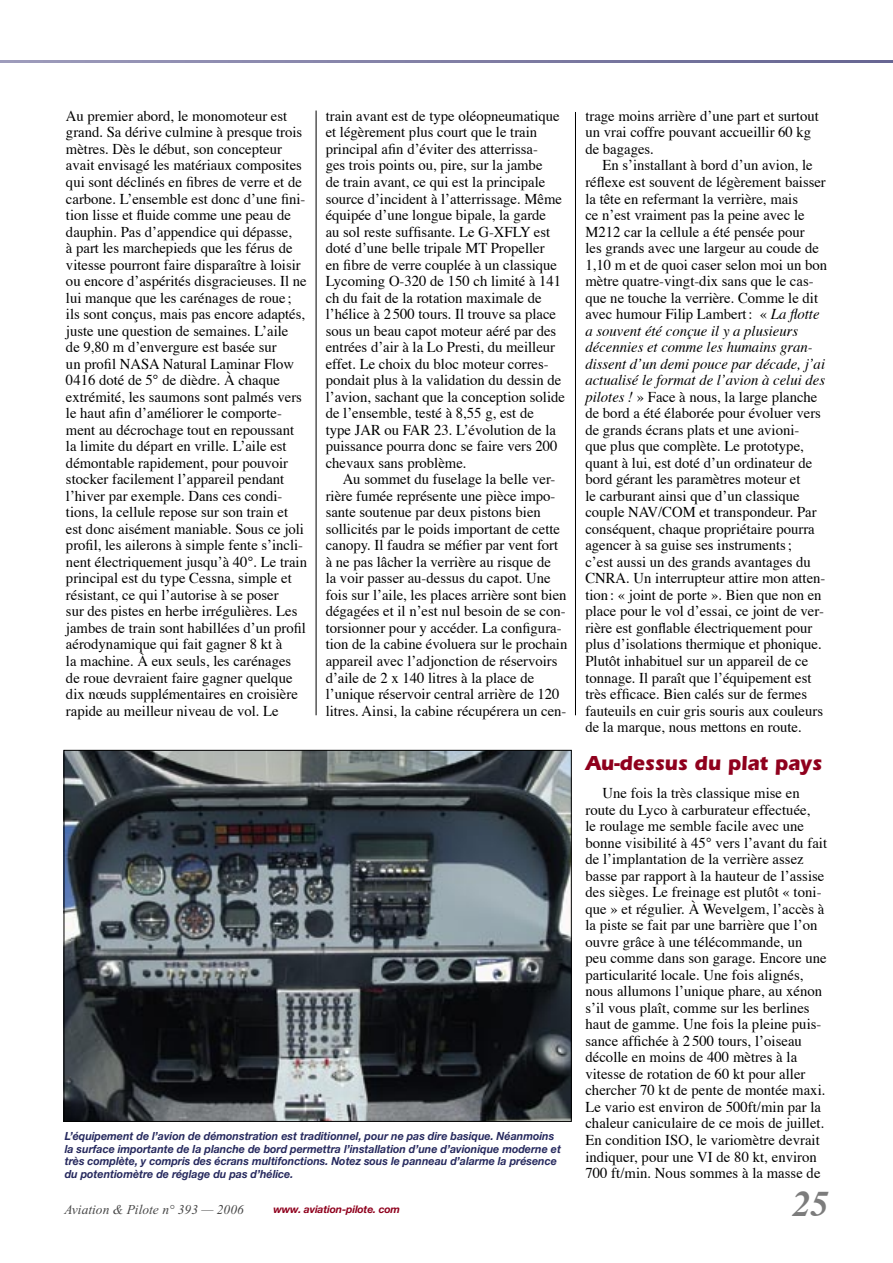
<style>
.page{position:relative;width:893px;height:1263px;background:#fff}
.page>*{position:absolute;margin:0;border:0;box-sizing:border-box;transform-origin:0 0}
.t1{font:italic 700 36px "Times";color:#7c7c7c}
._6_INTER_ARTICLE{font:700 21px "Itc Eras";color:#8f001d;scale:.95 1}
._5_TXT_ARTICLE{font:15px/16.5px "Times";color:#000}
.t2{font:italic 13.5px "Times New Roman";color:#484848}
.Légende_F2{font:italic 700 11.25px/12.8px "Helvetica Neue";color:#26295e;scale:.95 1}
.t3{font:italic 700 10.5px "Helvetica Neue";letter-spacing:-.015em;color:#8f001d}
.s1{font-style:italic}
</style>
<div class="page">
<svg style="left:0;top:61px;width:893px;height:2px;background:#817fa6"></svg>
<img style="left:66px;top:752px;width:503px;height:367px">
<hr style="left:316px;top:111px;width:1px;height:604px;background:#000">
<hr style="left:575px;top:112px;width:1px;height:603px;background:#000">
<p class="_5_TXT_ARTICLE" style="left:66px;top:109px;width:243px">Au premier abord, le monomoteur est grand. Sa dérive culmine à presque trois mètres. Dès le début, son concepteur avait envisagé les matériaux composites qui sont déclinés en fibres de verre et de carbone. L’ensemble est donc d’une fini&shy;tion lisse et fluide comme une peau de dauphin. Pas d’appendice qui dépasse,<br>à part les marchepieds que les férus de vitesse pourront faire disparaître à loisir ou encore d’aspérités disgracieuses. Il ne lui manque que les carénages de roue ; ils sont conçus, mais pas encore adaptés, juste une question de semaines. L’aile<br>de 9,80 m d’envergure est basée sur<br>un profil NASA Natural Laminar Flow 0416 doté de 5° de dièdre. À chaque extrémité, les saumons sont palmés vers le haut afin d’améliorer le comporte&shy;ment au décrochage tout en repoussant la limite du départ en vrille. L’aile est démontable rapidement, pour pouvoir stocker facilement l’appareil pendant l’hiver par exemple. Dans ces condi&shy;tions, la cellule repose sur son train et est donc aisément maniable. Sous ce joli profil, les ailerons à simple fente s’incli&shy;nent électriquement jusqu’à 40°. Le train principal est du type Cessna, simple et résistant, ce qui l’autorise à se poser<br>sur des pistes en herbe irrégulières. Les jambes de train sont habillées d’un profil aérodynamique qui fait gagner 8 kt à<br>la machine. À eux seuls, les carénages de roue devraient faire gagner quelque dix nœuds supplémentaires en croisière rapide au meilleur niveau de vol. Le</p>
<p class="_5_TXT_ARTICLE" style="left:326px;top:109px;width:241px">train avant est de type oléopneumatique et légèrement plus court que le train principal afin d’éviter des atterrissa-<br>ges trois points ou, pire, sur la jambe<br>de train avant, ce qui est la principale source d’incident à l’atterrissage. Même équipée d’une longue bipale, la garde<br>au sol reste suffisante. Le G-XFLY est doté d’une belle tripale MT Propeller<br>en fibre de verre couplée à un classique Lycoming O-320 de 150 ch limité à 141 ch du fait de la rotation maximale de l’hélice à 2 500 tours. Il trouve sa place sous un beau capot moteur aéré par des entrées d’air à la Lo Presti, du meilleur effet. Le choix du bloc moteur corres&shy;pondait plus à la validation du dessin de l’avion, sachant que la conception solide de l’ensemble, testé à 8,55 g, est de<br>type JAR ou FAR 23. L’évolution de la puissance pourra donc se faire vers 200 chevaux sans problème.</p>
<p class="_5_TXT_ARTICLE" style="left:326px;top:472px;width:243px;text-indent:17px">Au sommet du fuselage la belle ver&shy;rière fumée représente une pièce impo&shy;sante soutenue par deux pistons bien sollicités par le poids important de cette canopy. Il faudra se méfier par vent fort à ne pas lâcher la verrière au risque de<br>la voir passer au-dessus du capot. Une fois sur l’aile, les places arrière sont bien dégagées et il n’est nul besoin de se con&shy;torsionner pour y accéder. La configura&shy;tion de la cabine évoluera sur le prochain appareil avec l’adjonction de réservoirs d’aile de 2 x 140 litres à la place de l’unique réservoir central arrière de 120 litres. Ainsi, la cabine récupérera un cen-</p>
<p class="Légende_F2" style="left:65px;top:1129px;width:524px">L’équipement de l’avion de démonstration est traditionnel, pour ne pas dire basique. Néanmoins la surface importante de la planche de bord permettra l’installation d’une d’avionique moderne et très complète, y compris des écrans multifonctions. Notez sous le panneau d’alarme la présence du potentiomètre de réglage du pas d’hélice.</p>
<p class="t2" style="left:64px;top:1202px;width:181px">Aviation &amp; Pilote n° 393 — 2006</p>
<p class="t3" style="left:273px;top:1203px;width:128px">www. aviation-pilote. com</p>
<p class="_5_TXT_ARTICLE" style="left:585px;top:109px;width:235px">trage moins arrière d’une part et surtout un vrai coffre pouvant accueillir 60 kg de bagages.</p>
<p class="_5_TXT_ARTICLE" style="left:585px;top:158px;width:243px;text-indent:17px">En s’installant à bord d’un avion, le réflexe est souvent de légèrement baisser la tête en refermant la verrière, mais<br>ce n’est vraiment pas la peine avec le M212 car la cellule a été pensée pour<br>les grands avec une largeur au coude de 1,10 m et de quoi caser selon moi un bon mètre quatre-vingt-dix sans que le cas&shy;que ne touche la verrière. Comme le dit avec humour Filip Lambert : « <span class="s1">La flotte a souvent été conçue il y a plusieurs décennies et comme les humains gran&shy;dissent d’un demi pouce par décade, j’ai actualisé le format de l’avion à celui des pilotes !</span> » Face à nous, la large planche de bord a été élaborée pour évoluer vers de grands écrans plats et une avioni-<br>que plus que complète. Le prototype, quant à lui, est doté d’un ordinateur de bord gérant les paramètres moteur et<br>le carburant ainsi que d’un classique couple NAV/COM et transpondeur. Par conséquent, chaque propriétaire pourra agencer à sa guise ses instruments ;<br>c’est aussi un des grands avantages du CNRA. Un interrupteur attire mon atten&shy;tion : « joint de porte ». Bien que non en place pour le vol d’essai, ce joint de ver&shy;rière est gonflable électriquement pour plus d’isolations thermique et phonique.<br>Plutôt inhabituel sur un appareil de ce tonnage. Il paraît que l’équipement est très efficace. Bien calés sur de fermes fauteuils en cuir gris souris aux couleurs de la marque, nous mettons en route.</p>
<p class="_6_INTER_ARTICLE" style="left:585px;top:751px;width:251px">Au-dessus du plat pays</p>
<p class="_5_TXT_ARTICLE" style="left:585px;top:786px;width:243px;text-indent:17px">Une fois la très classique mise en route du Lyco à carburateur effectuée,<br>le roulage me semble facile avec une bonne visibilité à 45° vers l’avant du fait de l’implantation de la verrière assez basse par rapport à la hauteur de l’assise des sièges. Le freinage est plutôt « toni&shy;que » et régulier. À Wevelgem, l’accès à la piste se fait par une barrière que l’on ouvre grâce à une télécommande, un peu comme dans son garage. Encore une particularité locale. Une fois alignés, nous allumons l’unique phare, au xénon s’il vous plaît, comme sur les berlines haut de gamme. Une fois la pleine puis&shy;sance affichée à 2 500 tours, l’oiseau décolle en moins de 400 mètres à la vitesse de rotation de 60 kt pour aller chercher 70 kt de pente de montée maxi.<br>Le vario est environ de 500ft/min par la chaleur caniculaire de ce mois de juillet.<br>En condition ISO, le variomètre devrait indiquer, pour une VI de 80 kt, environ 700 ft/min. Nous sommes à la masse de</p>
<p class="t1" style="left:793px;top:1180px;width:37px">25</p>
</div>
